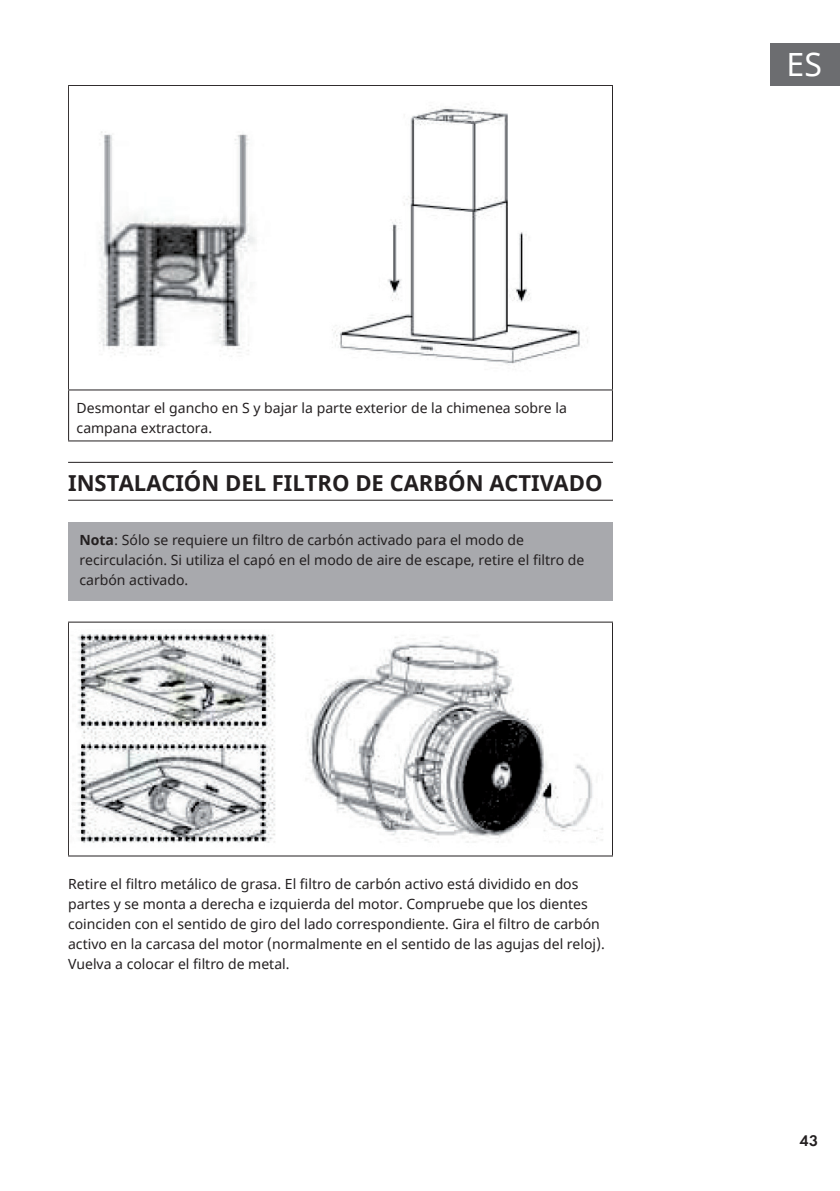
<style>
.page{position:relative;width:840px;height:1191px;background:#fff}
.page>*{position:absolute;margin:0;border:0;box-sizing:border-box;transform-origin:0 0}
.t1{font:32px "Noto Sans";color:#fff}
.t2{font:700 22px "Noto Sans";color:#231f20}
.t3{font:600 16px "Futura PTW08";color:#231f20}
.t4{font:14px/20px "Noto Sans";color:#231f20}
.s1{font-weight:700}
</style>
<div class="page">
<div style="left:770px;top:43px;width:69px;height:42px;background:#6c6d70"></div>
<hr style="left:68px;top:462px;width:544px;height:1px;background:#231f20">
<hr style="left:68px;top:500px;width:544px;height:1px;background:#231f20">
<div style="left:68px;top:522px;width:544px;height:78px;background:#a8a9ad"></div>
<hr style="left:68px;top:85px;width:544px;height:1px;background:#231f20">
<hr style="left:68px;top:86px;width:1px;height:303px;background:#231f20">
<hr style="left:611px;top:86px;width:1px;height:303px;background:#231f20">
<hr style="left:68px;top:389px;width:544px;height:1px;background:#231f20">
<hr style="left:68px;top:390px;width:1px;height:50px;background:#231f20">
<hr style="left:611px;top:390px;width:1px;height:50px;background:#231f20">
<hr style="left:68px;top:440px;width:544px;height:1px;background:#231f20">
<img style="left:99px;top:105px;width:489px;height:262px">
<hr style="left:68px;top:621px;width:544px;height:1px;background:#231f20">
<hr style="left:68px;top:622px;width:1px;height:233px;background:#231f20">
<hr style="left:611px;top:622px;width:1px;height:233px;background:#231f20">
<hr style="left:68px;top:855px;width:544px;height:1px;background:#231f20">
<img style="left:72px;top:634px;width:531px;height:209px">
<p class="t4" style="left:77px;top:398px;width:491px">Desmontar el gancho en S y bajar la parte exterior de la chimenea sobre la campana extractora.</p>
<h2 class="t2" style="left:68px;top:468px;width:535px">INSTALACIÓN DEL FILTRO DE CARBÓN ACTIVADO</h2>
<p class="t4" style="left:79px;top:530px;width:506px"><span class="s1">Nota</span>: Sólo se requiere un filtro de carbón activado para el modo de recirculación. Si utiliza el capó en el modo de aire de escape, retire el filtro de carbón activado.</p>
<p class="t4" style="left:68px;top:874px;width:538px">Retire el filtro metálico de grasa. El filtro de carbón activo está dividido en dos partes y se monta a derecha e izquierda del motor. Compruebe que los dientes coinciden con el sentido de giro del lado correspondiente. Gira el filtro de carbón activo en la carcasa del motor (normalmente en el sentido de las agujas del reloj).<br>Vuelva a colocar el filtro de metal.</p>
<h1 class="t1" style="left:786px;top:42px;width:37px">ES</h1>
<p class="t3" style="left:799px;top:1130px;width:20px">43</p>
</div>
